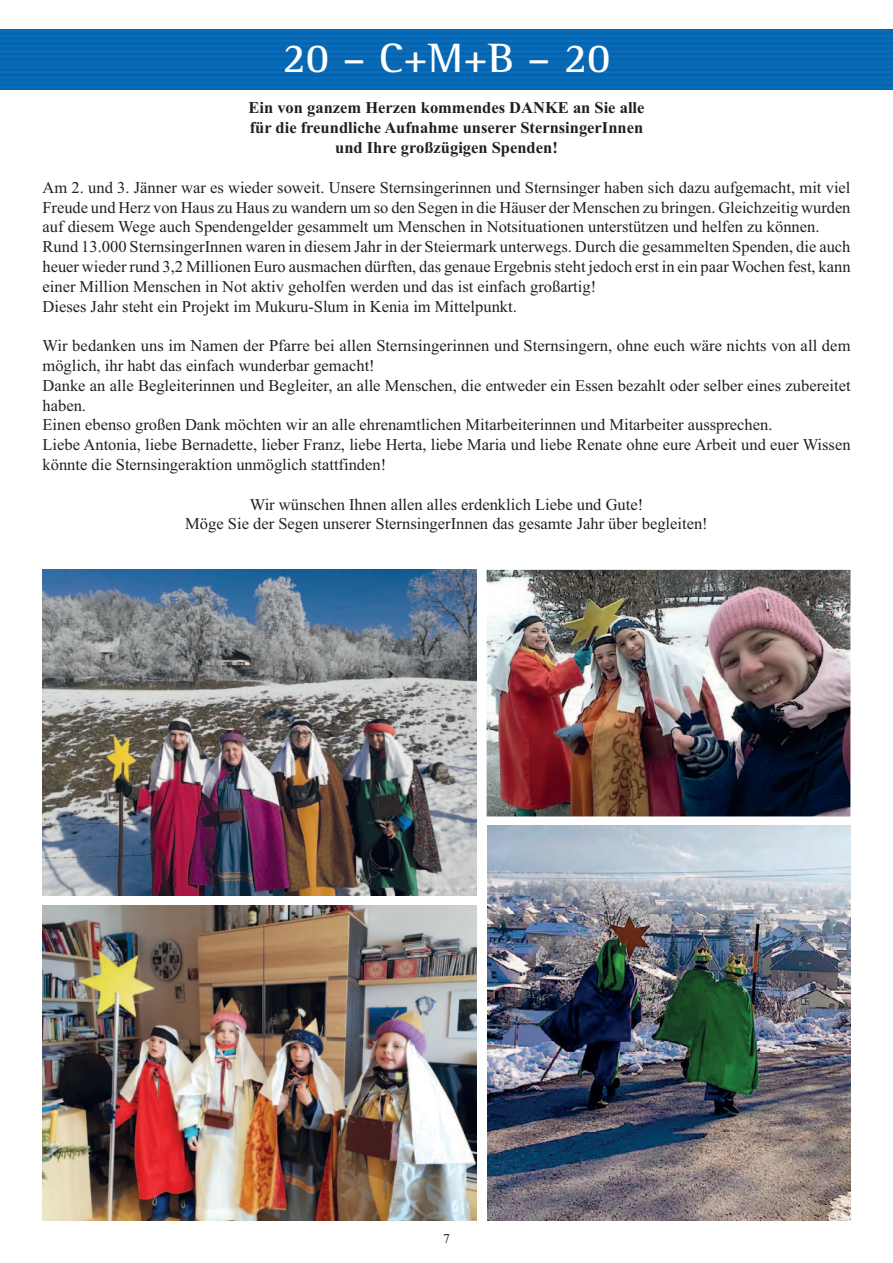
<style>
.page{position:relative;width:893px;height:1263px;background:#fff}
.page>*{position:absolute;margin:0;border:0;box-sizing:border-box;transform-origin:0 0}
.t1{font:700 42px "Rotis Semi Serif";color:#fff}
.t2{font:16.5px/19.8px "Times New Roman";color:#231f20}
.t3{font:700 16.5px "Times New Roman";color:#231f20}
.t4{font:13.5px "Times New Roman";color:#231f20}
</style>
<div class="page">
<img style="left:0;top:30px;width:893px;height:59px">
<img style="left:43px;top:570px;width:434px;height:325px">
<img style="left:43px;top:906px;width:433px;height:314px">
<img style="left:487px;top:570px;width:363px;height:246px">
<img style="left:487px;top:825px;width:363px;height:395px">
<p class="t1" style="left:283px;top:42px;width:329px">20 – C+M+B – 20</p>
<p class="t3" style="left:248px;top:102px;width:398px">Ein von ganzem Herzen kommendes DANKE an Sie alle</p>
<p class="t3" style="left:250px;top:122px;width:395px">für die freundliche Aufnahme unserer SternsingerInnen</p>
<p class="t3" style="left:335px;top:142px;width:224px">und Ihre großzügigen Spenden!</p>
<p class="t2" style="left:43px;top:179px;width:809px;text-align:justify">Am 2. und 3. Jänner war es wieder soweit. Unsere Sternsingerinnen und Sternsinger haben sich dazu aufgemacht, mit viel Freude und Herz von Haus zu Haus zu wandern um so den Segen in die Häuser der Menschen zu bringen. Gleichzeitig wurden auf diesem Wege auch Spendengelder gesammelt um Menschen in Notsituationen unterstützen und helfen zu können.</p>
<p class="t2" style="left:43px;top:238px;width:809px;text-align:justify">Rund 13.000 SternsingerInnen waren in diesem Jahr in der Steiermark unterwegs. Durch die gesammelten Spenden, die auch heuer wieder rund 3,2 Millionen Euro ausmachen dürften, das genaue Ergebnis steht jedoch erst in ein paar Wochen fest, kann einer Million Menschen in Not aktiv geholfen werden und das ist einfach großartig!</p>
<p class="t2" style="left:43px;top:298px;width:476px">Dieses Jahr steht ein Projekt im Mukuru-Slum in Kenia im Mittelpunkt.</p>
<p class="t2" style="left:43px;top:337px;width:809px">Wir bedanken uns im Namen der Pfarre bei allen Sternsingerinnen und Sternsingern, ohne euch wäre nichts von all dem möglich, ihr habt das einfach wunderbar gemacht!</p>
<p class="t2" style="left:43px;top:377px;width:809px">Danke an alle Begleiterinnen und Begleiter, an alle Menschen, die entweder ein Essen bezahlt oder selber eines zubereitet haben.</p>
<p class="t2" style="left:43px;top:416px;width:731px">Einen ebenso großen Dank möchten wir an alle ehrenamtlichen Mitarbeiterinnen und Mitarbeiter aussprechen.</p>
<p class="t2" style="left:43px;top:436px;width:809px">Liebe Antonia, liebe Bernadette, lieber Franz, liebe Herta, liebe Maria und liebe Renate ohne eure Arbeit und euer Wissen könnte die Sternsingeraktion unmöglich stattfinden!</p>
<p class="t2" style="left:250px;top:496px;width:395px">Wir wünschen Ihnen allen alles erdenklich Liebe und Gute!</p>
<p class="t2" style="left:185px;top:515px;width:524px">Möge Sie der Segen unserer SternsingerInnen das gesamte Jahr über begleiten!</p>
<p class="t4" style="left:443px;top:1234px;width:8px">7</p>
</div>
